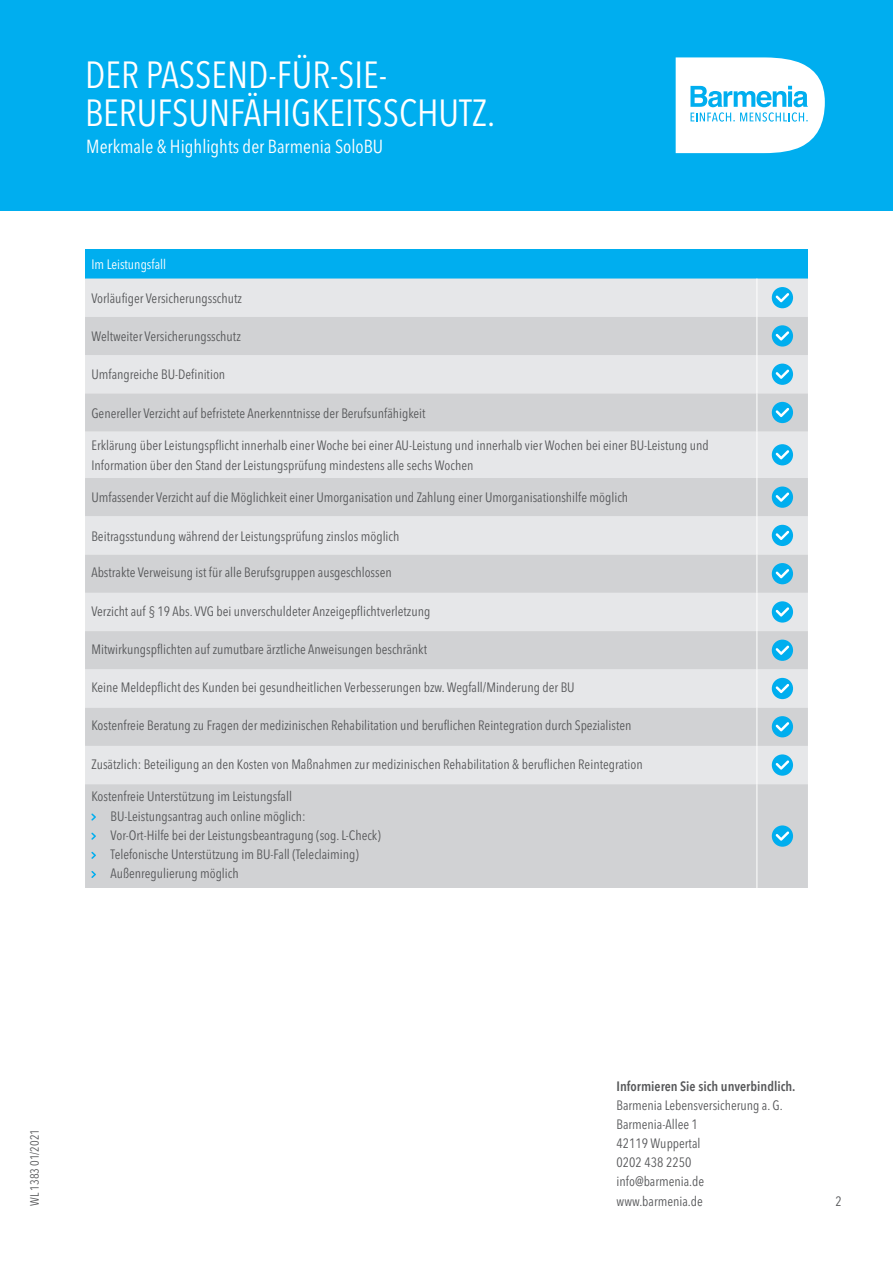
<style>
.page{position:relative;width:893px;height:1263px;background:#fff}
.page>*{position:absolute;margin:0;border:0;box-sizing:border-box;transform-origin:0 0}
.t1{font:condensed 37.5px/38.2px "Avenir Next LT Pro";color:#fff}
.t2{font:condensed 18.75px "Avenir Next LT Pro";color:#fff}
.t3{font:condensed 13.5px/19.2px "Avenir Next LT Pro";color:#57585a}
.t4{font:600 condensed 13.5px "Avenir Next LT Pro";color:#57585a}
.t5{font:condensed 13.5px "Avenir Next LT Pro";color:#fff}
.t6{font:condensed 12px "Avenir Next LT Pro";color:#57585a}
</style>
<div class="page">
<div style="left:0;top:0;width:893px;height:210px;background:#00aeef"></div>
<svg style="left:676px;top:57px;width:149px;height:96px;background:#d1f0fc"></svg>
<div style="left:85px;top:249px;width:723px;height:30px;background:#00aeef"></div>
<div style="left:85px;top:279px;width:723px;height:38px;background:#e6e7e9"></div>
<svg style="left:85px;top:317px;width:723px;height:571px;background:#d9dadc"></svg>
<hr style="left:756px;top:279px;width:1px;height:38px;background:#fff">
<hr style="left:756px;top:317px;width:1px;height:38px;background:#fff">
<hr style="left:756px;top:355px;width:1px;height:38px;background:#fff">
<hr style="left:756px;top:393px;width:1px;height:39px;background:#fff">
<hr style="left:756px;top:432px;width:1px;height:46px;background:#fff">
<hr style="left:756px;top:478px;width:1px;height:38px;background:#fff">
<hr style="left:756px;top:516px;width:1px;height:38px;background:#fff">
<hr style="left:756px;top:554px;width:1px;height:39px;background:#fff">
<hr style="left:756px;top:593px;width:1px;height:38px;background:#fff">
<hr style="left:756px;top:631px;width:1px;height:38px;background:#fff">
<hr style="left:756px;top:669px;width:1px;height:39px;background:#fff">
<hr style="left:756px;top:708px;width:1px;height:38px;background:#fff">
<hr style="left:756px;top:746px;width:1px;height:38px;background:#fff">
<hr style="left:756px;top:784px;width:1px;height:104px;background:#fff">
<div style="left:772px;top:287px;width:21px;height:21px;background:#00aeef;border-radius:50%"></div>
<svg style="left:776px;top:293px;width:13px;height:9px"></svg>
<div style="left:772px;top:325px;width:21px;height:22px;background:#00aeef;border-radius:50%"></div>
<svg style="left:776px;top:331px;width:13px;height:10px"></svg>
<div style="left:772px;top:364px;width:21px;height:21px;background:#00aeef;border-radius:50%"></div>
<svg style="left:776px;top:369px;width:13px;height:10px"></svg>
<div style="left:772px;top:402px;width:21px;height:21px;background:#00aeef;border-radius:50%"></div>
<svg style="left:776px;top:408px;width:13px;height:9px"></svg>
<div style="left:772px;top:444px;width:21px;height:21px;background:#00aeef;border-radius:50%"></div>
<svg style="left:776px;top:450px;width:13px;height:9px"></svg>
<div style="left:772px;top:486px;width:21px;height:22px;background:#00aeef;border-radius:50%"></div>
<svg style="left:776px;top:492px;width:13px;height:10px"></svg>
<div style="left:772px;top:525px;width:21px;height:21px;background:#00aeef;border-radius:50%"></div>
<svg style="left:776px;top:531px;width:13px;height:9px"></svg>
<div style="left:772px;top:563px;width:21px;height:21px;background:#00aeef;border-radius:50%"></div>
<svg style="left:776px;top:569px;width:13px;height:9px"></svg>
<div style="left:772px;top:601px;width:21px;height:22px;background:#00aeef;border-radius:50%"></div>
<svg style="left:776px;top:607px;width:13px;height:9px"></svg>
<div style="left:772px;top:640px;width:21px;height:21px;background:#00aeef;border-radius:50%"></div>
<svg style="left:776px;top:645px;width:13px;height:10px"></svg>
<div style="left:772px;top:678px;width:21px;height:21px;background:#00aeef;border-radius:50%"></div>
<svg style="left:776px;top:684px;width:13px;height:9px"></svg>
<div style="left:772px;top:716px;width:21px;height:21px;background:#00aeef;border-radius:50%"></div>
<svg style="left:776px;top:722px;width:13px;height:9px"></svg>
<div style="left:772px;top:754px;width:21px;height:22px;background:#00aeef;border-radius:50%"></div>
<svg style="left:776px;top:760px;width:13px;height:10px"></svg>
<svg style="left:91px;top:813px;width:5px;height:7px"></svg>
<svg style="left:91px;top:833px;width:5px;height:7px"></svg>
<svg style="left:91px;top:852px;width:5px;height:7px"></svg>
<svg style="left:91px;top:871px;width:5px;height:7px"></svg>
<div style="left:772px;top:825px;width:21px;height:22px;background:#00aeef;border-radius:50%"></div>
<svg style="left:776px;top:831px;width:13px;height:10px"></svg>
<h1 class="t1" style="left:85px;top:55px;width:412px">DER PASSEND-FÜR-SIE-<br>BERUFSUNFÄHIGKEITSSCHUTZ.</h1>
<h2 class="t2" style="left:86px;top:135px;width:298px">Merkmale &amp; Highlights der Barmenia SoloBU</h2>
<p class="t5" style="left:91px;top:256px;width:76px">Im Leistungsfall</p>
<p class="t3" style="left:91px;top:288px;width:152px">Vorläufiger Versicherungsschutz</p>
<p class="t3" style="left:91px;top:327px;width:151px">Weltweiter Versicherungsschutz</p>
<p class="t3" style="left:91px;top:365px;width:135px">Umfangreiche BU-Definition</p>
<p class="t3" style="left:91px;top:403px;width:336px">Genereller Verzicht auf befristete Anerkenntnisse der Berufsunfähigkeit</p>
<p class="t3" style="left:91px;top:436px;width:619px">Erklärung über Leistungspflicht innerhalb einer Woche bei einer AU-Leistung und innerhalb vier Wochen bei einer BU-Leistung und<br>Information über den Stand der Leistungsprüfung mindestens alle sechs Wochen</p>
<p class="t3" style="left:91px;top:488px;width:538px">Umfassender Verzicht auf die Möglichkeit einer Umorganisation und Zahlung einer Umorganisationshilfe möglich</p>
<p class="t3" style="left:91px;top:526px;width:310px">Beitragsstundung während der Leistungsprüfung zinslos möglich</p>
<p class="t3" style="left:91px;top:563px;width:302px">Abstrakte Verweisung ist für alle Berufsgruppen ausgeschlossen</p>
<p class="t3" style="left:91px;top:601px;width:340px">Verzicht auf § 19 Abs. VVG bei unverschuldeter Anzeigepflichtverletzung</p>
<p class="t3" style="left:91px;top:639px;width:337px">Mitwirkungspflichten auf zumutbare ärztliche Anweisungen beschränkt</p>
<p class="t3" style="left:91px;top:678px;width:485px">Keine Meldepflicht des Kunden bei gesundheitlichen Verbesserungen bzw. Wegfall/Minderung der BU</p>
<p class="t3" style="left:91px;top:716px;width:542px">Kostenfreie Beratung zu Fragen der medizinischen Rehabilitation und beruflichen Reintegration durch Spezialisten</p>
<p class="t3" style="left:91px;top:754px;width:553px">Zusätzlich: Beteiligung an den Kosten von Maßnahmen zur medizinischen Rehabilitation &amp; beruflichen Reintegration</p>
<p class="t3" style="left:111px;top:787px;width:272px;text-indent:-19px">Kostenfreie Unterstützung im Leistungsfall BU-Leistungsantrag auch online möglich:<br>Vor-Ort-Hilfe bei der Leistungsbeantragung (sog. L-Check)<br>Telefonische Unterstützung im BU-Fall (Teleclaiming)<br>Außenregulierung möglich</p>
<p class="t6" style="left:27px;top:1205px;width:78px;rotate:-90deg">WL 1383 01/2021</p>
<p class="t4" style="left:617px;top:1078px;width:180px">Informieren Sie sich unverbindlich.</p>
<p class="t3" style="left:617px;top:1095px;width:168px">Barmenia Lebensversicherung a. G.<br>Barmenia-Allee 1<br>42119 Wuppertal<br>0202 438 2250<br>info@barmenia.de</p>
<p class="t3" style="left:617px;top:1191px;width:88px">www.barmenia.de</p>
<p class="t3" style="left:836px;top:1191px;width:8px">2</p>
</div>
